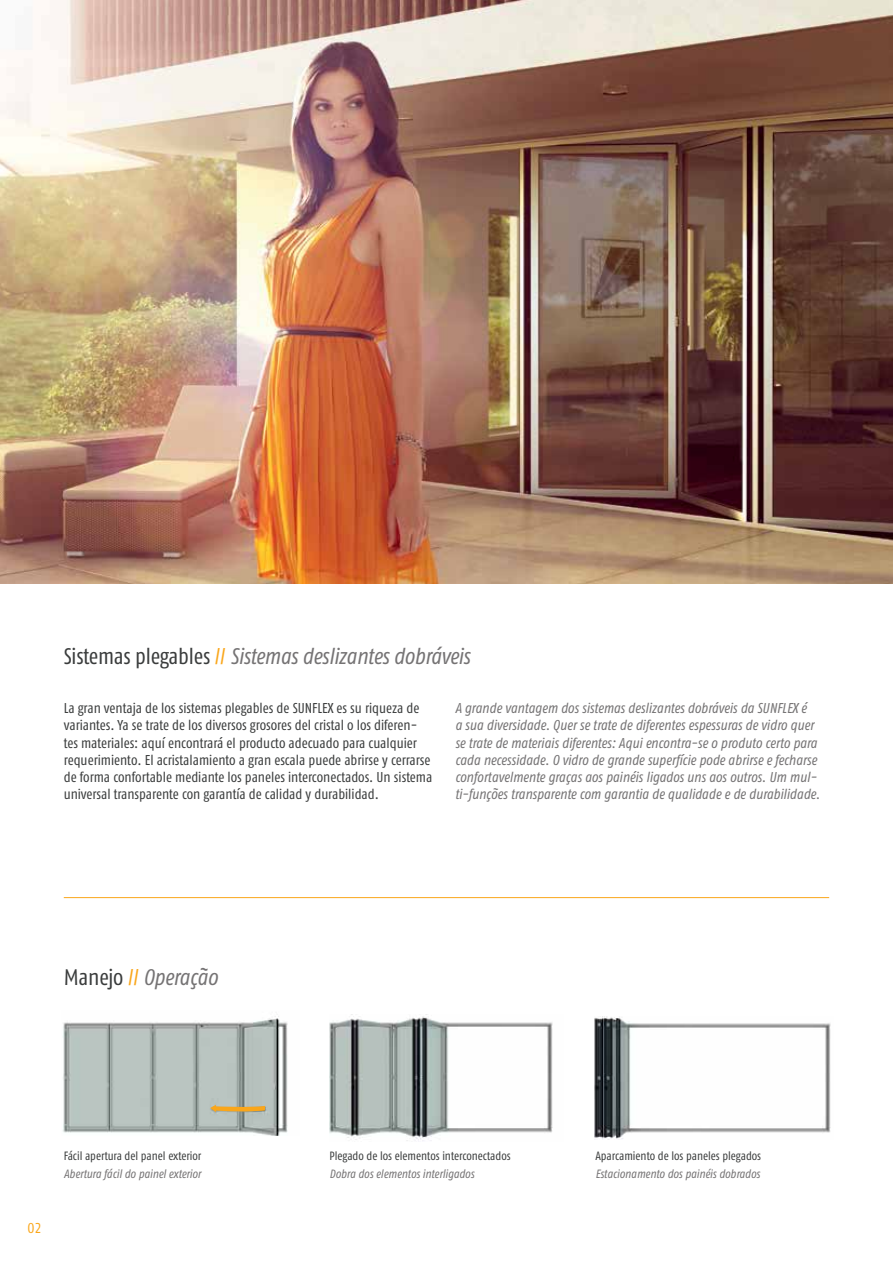
<style>
.page{position:relative;width:893px;height:1263px;background:#fff}
.page>*{position:absolute;margin:0;border:0;box-sizing:border-box;transform-origin:0 0}
.t1{font:italic 22.5px "Fago Co Regular Tf";letter-spacing:-.01em;color:#757374}
.t2{font:14.25px/17.2px "Fago Co Regular Tf";color:#3a3c3c}
.t3{font:italic 14.25px/17.2px "Fago Co Regular Tf";color:#757374}
.t4{font:14.25px "Fago Co Regular Tf";color:#faa61a}
.t5{font:12px "Fago Co Regular Tf";color:#3a3c3c}
.t6{font:italic 12px "Fago Co Regular Tf";color:#757374}
.s1{font-style:normal;color:#3a3c3c}
.s2{font-style:normal;color:#faa61a}
</style>
<div class="page">
<hr style="left:64px;top:897px;width:765px;height:1px;background:#faa61a">
<img style="left:63px;top:1016px;width:225px;height:119px">
<svg style="left:210px;top:1105px;width:55px;height:8px"></svg>
<img style="left:329px;top:1014px;width:224px;height:127px">
<img style="left:595px;top:1016px;width:236px;height:124px">
<img style="left:0;top:0;width:893px;height:584px">
<h1 class="t1" style="left:64px;top:644px;width:408px"><span class="s1">Sistemas plegables</span> <span class="s2">//</span> Sistemas deslizantes dobráveis</h1>
<p class="t2" style="left:64px;top:699px;width:370px">La gran ventaja de los sistemas plegables de SUNFLEX es su riqueza de variantes. Ya se trate de los diversos grosores del cristal o los diferen&shy;tes materiales: aquí encontrará el producto adecuado para cualquier requerimiento. El acristalamiento a gran escala puede abrirse y cerrarse de forma confortable mediante los paneles interconectados. Un sistema universal transparente con garantía de calidad y durabilidad.</p>
<p class="t3" style="left:455px;top:699px;width:366px">A grande vantagem dos sistemas deslizantes dobráveis da SUNFLEX é<br>a sua diversidade. Quer se trate de diferentes espessuras de vidro quer se trate de materiais diferentes: Aqui encontra-se o produto certo para cada necessidade. O vidro de grande superfície pode abrirse e fecharse confortavelmente graças aos painéis ligados uns aos outros. Um mul&shy;ti-funções transparente com garantia de qualidade e de durabilidade.</p>
<h1 class="t1" style="left:64px;top:965px;width:155px"><span class="s1">Manejo</span> <span class="s2">//</span> Operação</h1>
<p class="t4" style="left:28px;top:1220px;width:16px">02</p>
<p class="t5" style="left:64px;top:1149px;width:139px">Fácil apertura del panel exterior</p>
<p class="t6" style="left:64px;top:1167px;width:139px">Abertura fácil do painel exterior</p>
<p class="t5" style="left:330px;top:1149px;width:183px">Plegado de los elementos interconectados</p>
<p class="t6" style="left:330px;top:1167px;width:146px">Dobra dos elementos interligados</p>
<p class="t5" style="left:595px;top:1149px;width:167px">Aparcamiento de los paneles plegados</p>
<p class="t6" style="left:595px;top:1167px;width:166px">Estacionamento dos painéis dobrados</p>
</div>
